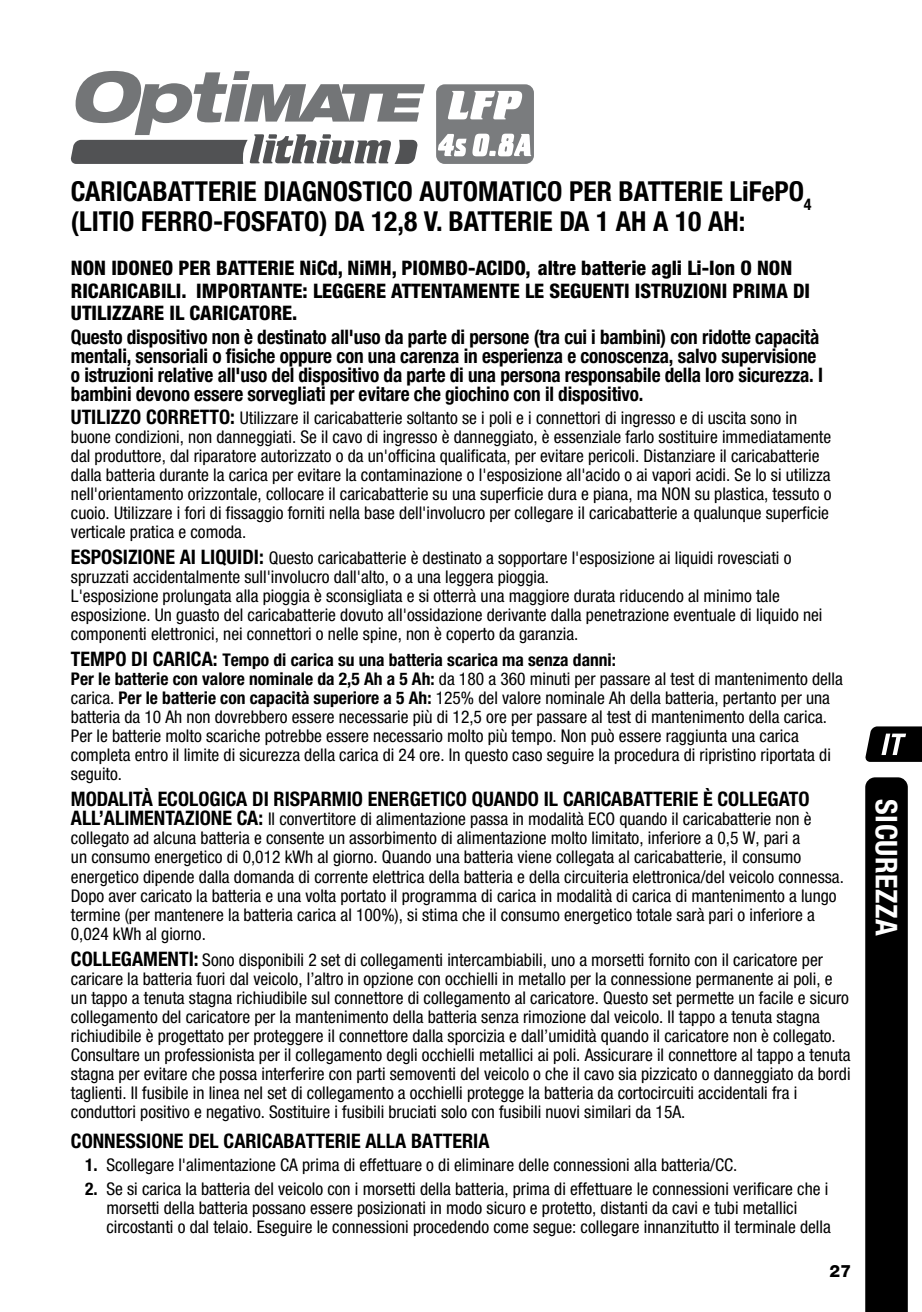
<style>
.page{position:relative;width:922px;height:1312px;background:#fff}
.page>*{position:absolute;margin:0;border:0;box-sizing:border-box;transform-origin:0 0}
.t1{font:700 condensed 30px "Helvetica Neue LT Pro";letter-spacing:.02em;color:#fff}
.t2{font:700 condensed 27.5px/30px "Helvetica Neue LT Pro";color:#000}
.t3{font:700 condensed 20px/19px "Helvetica Neue LT Pro";letter-spacing:-.01em;color:#000;scale:.96 1}
.t4{font:800 condensed 20px/22.5px "Helvetica Neue LT Pro";color:#000}
.t5{font:700 condensed 20px "Helvetica Neue LT Pro";letter-spacing:-.01em;color:#000}
.t6{font:condensed 17.5px/19px "Helvetica Neue LT Pro";color:#000}
.t7{font:800 17px "Helvetica Neue LT Pro";color:#000}
.s1{font-style:inherit}
.s2{font-weight:700;font-size:20px}
.s3{font-weight:700}
</style>
<div class="page">
<svg style="left:865px;top:726px;width:56px;height:35px;background:#2f2f2f"></svg>
<div style="left:865px;top:777px;width:42px;height:534px;background:#000"></div>
<svg style="left:436px;top:84px;width:98px;height:80px"></svg>
<svg style="left:71px;top:71px;width:354px;height:93px"></svg>
<h2 class="t2" style="left:71px;top:176px;width:742px">CARICABATTERIE DIAGNOSTICO AUTOMATICO PER BATTERIE <span class="s1">L</span>i<span class="s1">F</span>e<span class="s1">PO</span><sub>4 </sub>(LITIO FERRO-FOSFATO) DA 12,8 V. BATTERIE DA 1 AH A 10 AH:</h2>
<p class="t4" style="left:71px;top:256px;width:740px">NON IDONEO PER BATTERIE NiCd, NiMH, PIOMBO-ACIDO, altre batterie agli Li-Ion O NON<br>RICARICABILI. IMPORTANTE: LEGGERE ATTENTAMENTE LE SEGUENTI ISTRUZIONI PRIMA DI<br>UTILIZZARE IL CARICATORE.</p>
<p class="t3" style="left:71px;top:327px;width:784px">Questo dispositivo non è destinato all'uso da parte di persone (tra cui i bambini) con ridotte capacità mentali, sensoriali o fisiche oppure con una carenza in esperienza e conoscenza, salvo supervisione o istruzioni relative all'uso del dispositivo da parte di una persona responsabile della loro sicurezza. I bambini devono essere sorvegliati per evitare che giochino con il dispositivo.</p>
<p class="t6" style="left:71px;top:408px;width:762px"><span class="s2">UTILIZZO CORRETTO:</span> Utilizzare il caricabatterie soltanto se i poli e i connettori di ingresso e di uscita sono in buone condizioni, non danneggiati. Se il cavo di ingresso è danneggiato, è essenziale farlo sostituire immediatamente dal produttore, dal riparatore autorizzato o da un'officina qualificata, per evitare pericoli. Distanziare il caricabatterie dalla batteria durante la carica per evitare la contaminazione o l'esposizione all'acido o ai vapori acidi. Se lo si utilizza nell'orientamento orizzontale, collocare il caricabatterie su una superficie dura e piana, ma NON su plastica, tessuto o cuoio. Utilizzare i fori di fissaggio forniti nella base dell'involucro per collegare il caricabatterie a qualunque superficie verticale pratica e comoda.</p>
<p class="t6" style="left:71px;top:548px;width:753px"><span class="s2">ESPOSIZIONE AI LIQUIDI:</span> Questo caricabatterie è destinato a sopportare l'esposizione ai liquidi rovesciati o spruzzati accidentalmente sull'involucro dall'alto, o a una leggera pioggia.<br>L'esposizione prolungata alla pioggia è sconsigliata e si otterrà una maggiore durata riducendo al minimo tale esposizione. Un guasto del caricabatterie dovuto all'ossidazione derivante dalla penetrazione eventuale di liquido nei componenti elettronici, nei connettori o nelle spine, non è coperto da garanzia.</p>
<p class="t6" style="left:71px;top:650px;width:773px"><span class="s2">TEMPO DI CARICA:</span> <span class="s3">Tempo di carica su una batteria scarica ma senza danni:<br>Per le batterie con valore nominale da 2,5 Ah a 5 Ah:</span> da 180 a 360 minuti per passare al test di mantenimento della carica. <span class="s3">Per le batterie con capacità superiore a 5 Ah:</span> 125% del valore nominale Ah della batteria, pertanto per una batteria da 10 Ah non dovrebbero essere necessarie più di 12,5 ore per passare al test di mantenimento della carica.<br>Per le batterie molto scariche potrebbe essere necessario molto più tempo. Non può essere raggiunta una carica completa entro il limite di sicurezza della carica di 24 ore. In questo caso seguire la procedura di ripristino riportata di seguito.</p>
<p class="t5" style="left:71px;top:787px;width:739px">MODALITÀ ECOLOGICA DI RISPARMIO ENERGETICO QUANDO IL CARICABATTERIE È COLLEGATO</p>
<p class="t6" style="left:71px;top:809px;width:774px"><span class="s2">ALL’ALIMENTAZIONE CA:</span> Il convertitore di alimentazione passa in modalità ECO quando il caricabatterie non è collegato ad alcuna batteria e consente un assorbimento di alimentazione molto limitato, inferiore a 0,5 W, pari a<br>un consumo energetico di 0,012 kWh al giorno. Quando una batteria viene collegata al caricabatterie, il consumo energetico dipende dalla domanda di corrente elettrica della batteria e della circuiteria elettronica/del veicolo connessa.<br>Dopo aver caricato la batteria e una volta portato il programma di carica in modalità di carica di mantenimento a lungo termine (per mantenere la batteria carica al 100%), si stima che il consumo energetico totale sarà pari o inferiore a 0,024 kWh al giorno.</p>
<p class="t6" style="left:71px;top:949px;width:781px"><span class="s2">COLLEGAMENTI:</span> Sono disponibili 2 set di collegamenti intercambiabili, uno a morsetti fornito con il caricatore per caricare la batteria fuori dal veicolo, l’altro in opzione con occhielli in metallo per la connessione permanente ai poli, e un tappo a tenuta stagna richiudibile sul connettore di collegamento al caricatore. Questo set permette un facile e sicuro collegamento del caricatore per la mantenimento della batteria senza rimozione dal veicolo. Il tappo a tenuta stagna richiudibile è progettato per proteggere il connettore dalla sporcizia e dall’umidità quando il caricatore non è collegato.<br>Consultare un professionista per il collegamento degli occhielli metallici ai poli. Assicurare il connettore al tappo a tenuta stagna per evitare che possa interferire con parti semoventi del veicolo o che il cavo sia pizzicato o danneggiato da bordi taglienti. Il fusibile in linea nel set di collegamento a occhielli protegge la batteria da cortocircuiti accidentali fra i conduttori positivo e negativo. Sostituire i fusibili bruciati solo con fusibili nuovi similari da 15A.</p>
<p class="t5" style="left:71px;top:1128px;width:420px">CONNESSIONE DEL CARICABATTERIE ALLA BATTERIA</p>
<p class="t6" style="left:85px;top:1155px;width:653px"><span class="s3">1.</span> Scollegare l'alimentazione CA prima di effettuare o di eliminare delle connessioni alla batteria/CC.</p>
<p class="t6" style="left:106px;top:1178px;width:725px;text-indent:-21px"><span class="s3">2.</span> Se si carica la batteria del veicolo con i morsetti della batteria, prima di effettuare le connessioni verificare che i morsetti della batteria possano essere posizionati in modo sicuro e protetto, distanti da cavi e tubi metallici circostanti o dal telaio. Eseguire le connessioni procedendo come segue: collegare innanzitutto il terminale della</p>
<p class="t7" style="left:829px;top:1260px;width:23px">27</p>
<h1 class="t1" style="left:904px;top:798px;width:139px;rotate:90deg">SICUREZZA</h1>
</div>
